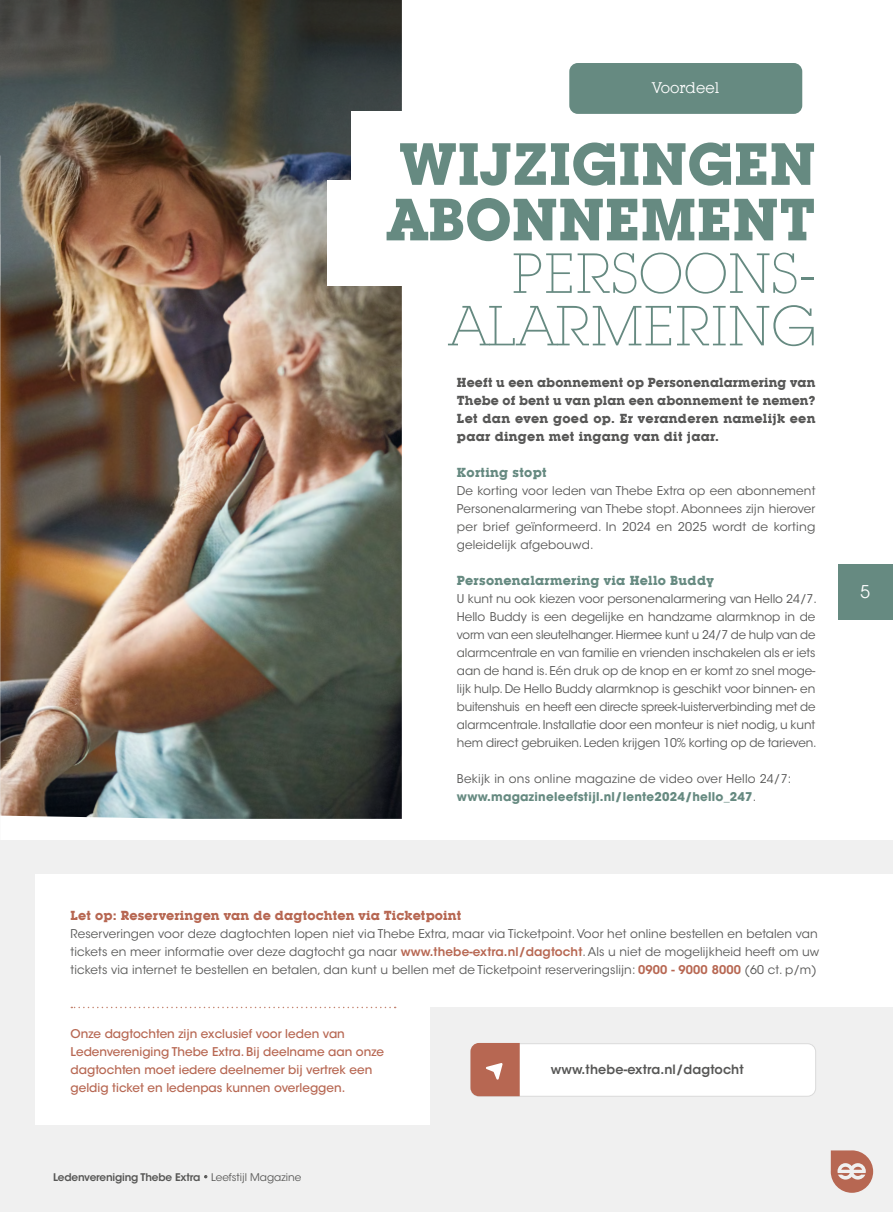
<style>
.page{position:relative;width:893px;height:1212px;background:#fff}
.page>*{position:absolute;margin:0;border:0;box-sizing:border-box;transform-origin:0 0}
.t1{font:700 58.5px/55.5px "Lubalin Graph IT Cby BT";color:#668a81}
.t2{font:300 55.5px/52.5px "Lubalin Graph IT Cby BT Xtra";color:#668a81;text-align:right}
.t3{font:18px "Lubalin Graph IT Cby BT";color:#fff}
.t4{font:15px "Lubalin Graph IT Cby BT";color:#fff}
.t5{font:700 12.75px/18px "Lubalin Graph IT Cby BT";letter-spacing:.02em;color:#575756;text-align:justify}
.t6{font:700 12.75px "Lubalin Graph IT Cby BT";letter-spacing:.01em;color:#b76752}
.t7{font:700 12.75px "Lubalin Graph IT Cby BT";letter-spacing:.02em;color:#668a81}
.t8{font:600 12.75px "ITC Avant Garde Std";letter-spacing:.01em;color:#575756}
.t9{font:12px/18px "ITC Avant Garde Std";letter-spacing:-.005em;color:#575756}
.t10{font:500 12px/18px "ITC Avant Garde Std";color:#b76752}
.t11{font:12px/18px "ITC Avant Garde Std";letter-spacing:.02em;color:#575756}
.t12{font:600 10.5px "ITC Avant Garde Std";letter-spacing:-.015em;color:#575756}
.s1{font-weight:700;color:#668a81}
.s2{font-weight:600;color:#b76752}
.s3{font-weight:400}
</style>
<div class="page">
<div style="left:0;top:840px;width:893px;height:372px;background:#f0f0f0"></div>
<img style="left:0;top:470px;width:402px;height:349px">
<img style="left:0;top:0;width:402px;height:470px">
<div style="left:35px;top:874px;width:858px;height:250px;background:#fff"></div>
<div style="left:431px;top:1007px;width:462px;height:150px;background:#f0f0f0"></div>
<svg style="left:831px;top:1150px;width:42px;height:43px"></svg>
<div style="left:838px;top:564px;width:55px;height:55px;background:#668a81"></div>
<div style="left:351px;top:111px;width:147px;height:105px;background:#fff"></div>
<div style="left:327px;top:180px;width:237px;height:106px;background:#fff"></div>
<div style="left:569px;top:63px;width:233px;height:51px;background:#668a81;border-radius:9px"></div>
<div style="left:471px;top:1044px;width:345px;height:52px;background:#fff;border-radius:8px"></div>
<div style="left:470px;top:1043px;width:346px;height:53px;border:1px solid #dadada;border-radius:8px"></div>
<svg style="left:470px;top:1043px;width:50px;height:53px;background:#bb715e"></svg>
<svg style="left:71px;top:1007px;width:325px;height:1px"></svg>
<p class="t4" style="left:652px;top:78px;width:69px">Voordeel</p>
<h1 class="t1" style="left:387px;top:136px;width:431px">WIJZIGINGEN<br>ABONNEMENT</h1>
<h2 class="t2" style="left:451px;top:246px;width:367px">PERSOONS-<br>ALARMERING</h2>
<p class="t5" style="left:457px;top:373px;width:360px">Heeft u een abonnement op Personenalarmering van Thebe of bent u van plan een abonnement te nemen?<br>Let dan even goed op. Er veranderen namelijk een paar dingen met ingang van dit jaar.</p>
<p class="t7" style="left:457px;top:464px;width:91px">Korting stopt</p>
<p class="t9" style="left:457px;top:481px;width:360px;text-align:justify">De korting voor leden van Thebe Extra op een abonnement Personenalarmering van Thebe stopt. Abonnees zijn hierover per brief geïnformeerd. In 2024 en 2025 wordt de korting geleidelijk afgebouwd.</p>
<p class="t7" style="left:457px;top:572px;width:258px">Personenalarmering via Hello Buddy</p>
<p class="t9" style="left:457px;top:589px;width:361px">U kunt nu ook kiezen voor personenalarmering van Hello 24/7.<br>Hello Buddy is een degelijke en handzame alarmknop in de vorm van een sleutelhanger. Hiermee kunt u 24/7 de hulp van de alarmcentrale en van familie en vrienden inschakelen als er iets aan de hand is. Eén druk op de knop en er komt zo snel moge&shy;lijk hulp. De Hello Buddy alarmknop is geschikt voor binnen- en buitenshuis en heeft een directe spreek-luisterverbinding met de alarmcentrale. Installatie door een monteur is niet nodig, u kunt hem direct gebruiken. Leden krijgen 10% korting op de tarieven.</p>
<p class="t11" style="left:457px;top:769px;width:336px">Bekijk in ons online magazine de video over Hello 24/7: <span class="s1">www.magazineleefstijl.nl/lente2024/hello_247</span>.</p>
<h3 class="t3" style="left:860px;top:581px;width:12px">5</h3>
<p class="t6" style="left:71px;top:908px;width:392px">Let op: Reserveringen van de dagtochten via Ticketpoint</p>
<p class="t9" style="left:71px;top:925px;width:750px">Reserveringen voor deze dagtochten lopen niet via Thebe Extra, maar via Ticketpoint. Voor het online bestellen en betalen van tickets en meer informatie over deze dagtocht ga naar <span class="s2">www.thebe-extra.nl/dagtocht</span>. Als u niet de mogelijkheid heeft om uw tickets via internet te bestellen en betalen, dan kunt u bellen met de Ticketpoint reserveringslijn: <span class="s2">0900 - 9000 8000</span> (60 ct. p/m)</p>
<p class="t10" style="left:71px;top:1025px;width:315px">Onze dagtochten zijn exclusief voor leden van Ledenvereniging Thebe Extra. Bij deelname aan onze dagtochten moet iedere deelnemer bij vertrek een geldig ticket en ledenpas kunnen overleggen.</p>
<p class="t12" style="left:53px;top:1170px;width:250px">Ledenvereniging Thebe Extra <span class="s3">• Leefstijl Magazine</span></p>
<p class="t8" style="left:551px;top:1062px;width:195px">www.thebe-extra.nl/dagtocht</p>
</div>
